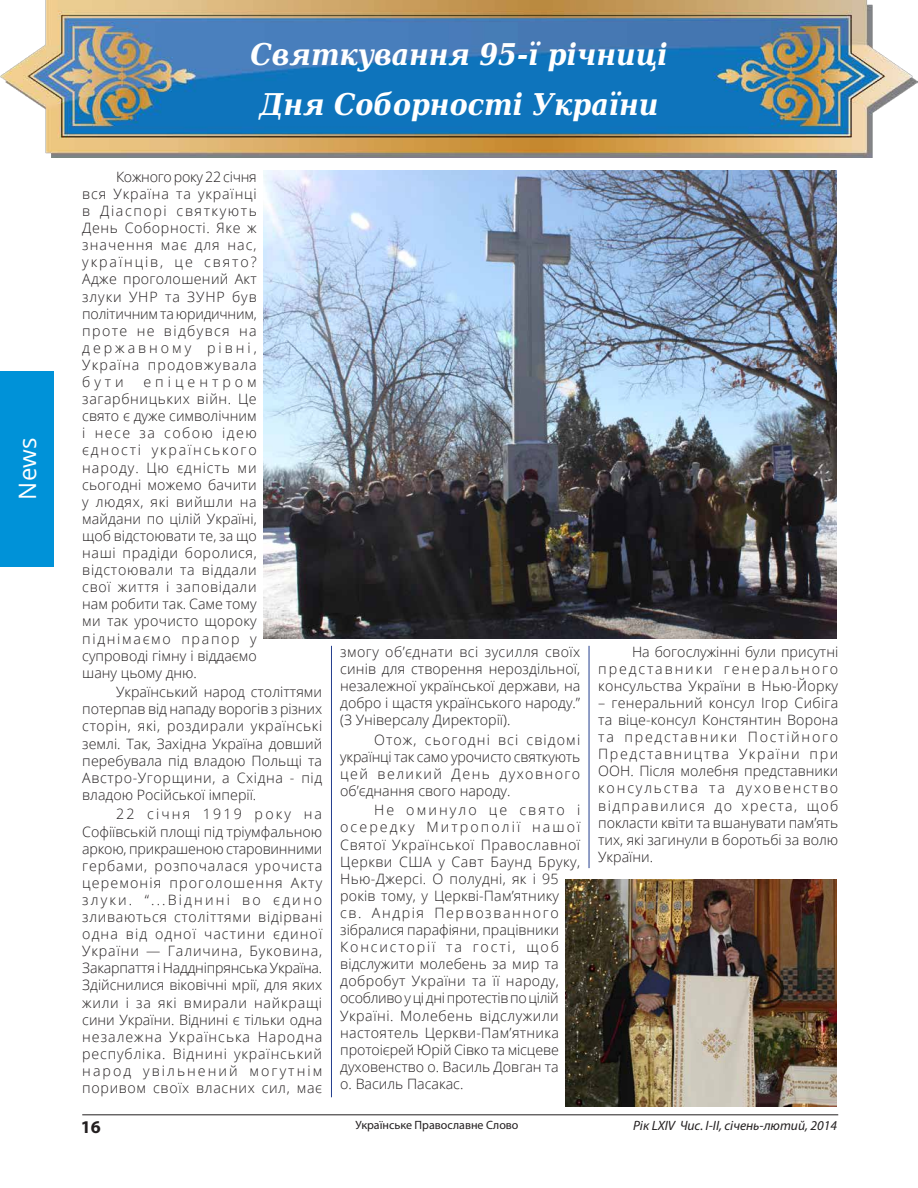
<style>
.page{position:relative;width:918px;height:1188px;background:#fff}
.page>*{position:absolute;margin:0;border:0;box-sizing:border-box;transform-origin:0 0}
.t1{font:italic 700 30px/49.5px "DejaVu Serif Condensed";color:#fff;text-align:center}
.t2{font:24px "Open Sans";color:#fff}
.t3{font:700 18px "Myriad Pro";color:#231f20}
.t4{font:300 14.25px/17.1px "Open Sans";letter-spacing:.025em;color:#231f20;text-align:justify}
.t5{font:italic 13.5px "Myriad Pro";color:#231f20}
.t6{font:12px "Myriad Pro";color:#231f20}
</style>
<div class="page">
<hr style="left:82px;top:1115px;width:756px;height:1px;background:#231f20">
<div style="left:0;top:371px;width:54px;height:196px;background:#0092d8"></div>
<img style="left:0;top:0;width:918px;height:157px">
<img style="left:566px;top:880px;width:271px;height:227px">
<img style="left:264px;top:171px;width:573px;height:468px">
<hr style="left:331px;top:646px;width:1px;height:451px;background:#253f8e">
<hr style="left:589px;top:646px;width:1px;height:222px;background:#253f8e">
<h2 class="t2" style="left:11px;top:500px;width:63px;rotate:-90deg">News</h2>
<h1 class="t1" style="left:250px;top:29px;width:419px">Святкування 95-ї річниці<br>Дня Соборності України</h1>
<p class="t4" style="left:82px;top:168px;width:176px;text-indent:34px">Кожного року 22 січня вся Україна та українці в Діаспорі святкують День Соборності. Яке ж значення має для нас, українців, це свято?<br>Адже проголошений Акт злуки УНР та ЗУНР був політичним та юридичним, проте не відбувся на державному рівні, Україна продовжувала бути</p>
<p class="t4" style="left:82px;top:373px;width:176px;text-indent:61px">епіцентром загарбницьких війн. Це свято є дуже символічним і несе за собою ідею єдності українського народу. Цю єдність ми сьогодні можемо бачити у людях, які вийшли на майдани по цілій Україні, щоб відстоювати те, за що наші прадіди боролися, відстоювали та віддали свої життя і заповідали нам робити так. Саме тому ми так урочисто щороку піднімаємо прапор у супроводі гімну і віддаємо шану цьому дню.</p>
<p class="t4" style="left:82px;top:683px;width:242px;text-indent:34px">Український народ століттями потерпав від нападу ворогів з різних сторін, які, роздирали українські землі. Так, Західна Україна довший перебувала під владою Польщі та Австро-Угорщини, а Східна - під владою Російської імперії.</p>
<p class="t4" style="left:82px;top:805px;width:242px;text-indent:34px">22 січня 1919 року на Софіївській площі під тріумфальною аркою, прикрашеною старовинними гербами, розпочалася урочиста церемонія проголошення Акту злуки. “...Віднині во єдино зливаються століттями відірвані одна від одної частини єдиної України — Галичина, Буковина, Закарпаття і Наддніпрянська Україна.<br>Здійснилися віковічні мрії, для яких жили і за які вмирали найкращі сини України. Віднині є тільки одна незалежна Українська Народна республіка. Віднині український народ увільнений могутнім поривом своїх власних сил, має</p>
<p class="t4" style="left:340px;top:643px;width:242px">змогу об’єднати всі зусилля своїх синів для створення нероздільної, незалежної української держави, на добро і щастя українського народу.” (З Універсалу Директорії).</p>
<p class="t4" style="left:340px;top:730px;width:242px;text-indent:34px">Отож, сьогодні всі свідомі українці так само урочисто святкують цей великий День духовного об’єднання свого народу.</p>
<p class="t4" style="left:340px;top:801px;width:242px;text-align:left;text-indent:34px">Не оминуло це свято і осередку Митрополії нашої<br>Святої Української Православної<br>Церкви США у Савт Баунд Бруку,<br>Нью-Джерсі. О полудні, як і 95 років тому, у Церкві-Пам’ятнику св. Андрія Первозванного зібралися парафіяни, працівники<br>Консисторії та гості, щоб відслужити молебень за мир та добробут України та її народу, особливо у ці дні протестів по цілій<br>Україні. Молебень відслужили настоятель Церкви-Пам’ятника протоієрей Юрій Сівко та місцеве духовенство о. Василь Довган та<br>о. Василь Пасакас.</p>
<p class="t4" style="left:598px;top:643px;width:242px;text-indent:34px">На богослужінні були присутні представники генерального консульства України в Нью-Йорку</p>
<p class="t4" style="left:598px;top:694px;width:242px">– генеральний консул Ігор Сибіга та віце-консул Констянтин Ворона та представники Постійного Представництва України при ООН. Після молебня представники консульства та духовенство відправилися до хреста, щоб покласти квіти та вшанувати пам’ять тих, які загинули в боротьбі за волю України.</p>
<p class="t3" style="left:81px;top:1115px;width:21px">16</p>
<p class="t6" style="left:355px;top:1117px;width:165px">Українське Православне Слово</p>
<p class="t5" style="left:633px;top:1117px;width:205px">Рік LXIV Чис. I-II, січень-лютий, 2014</p>
</div>
